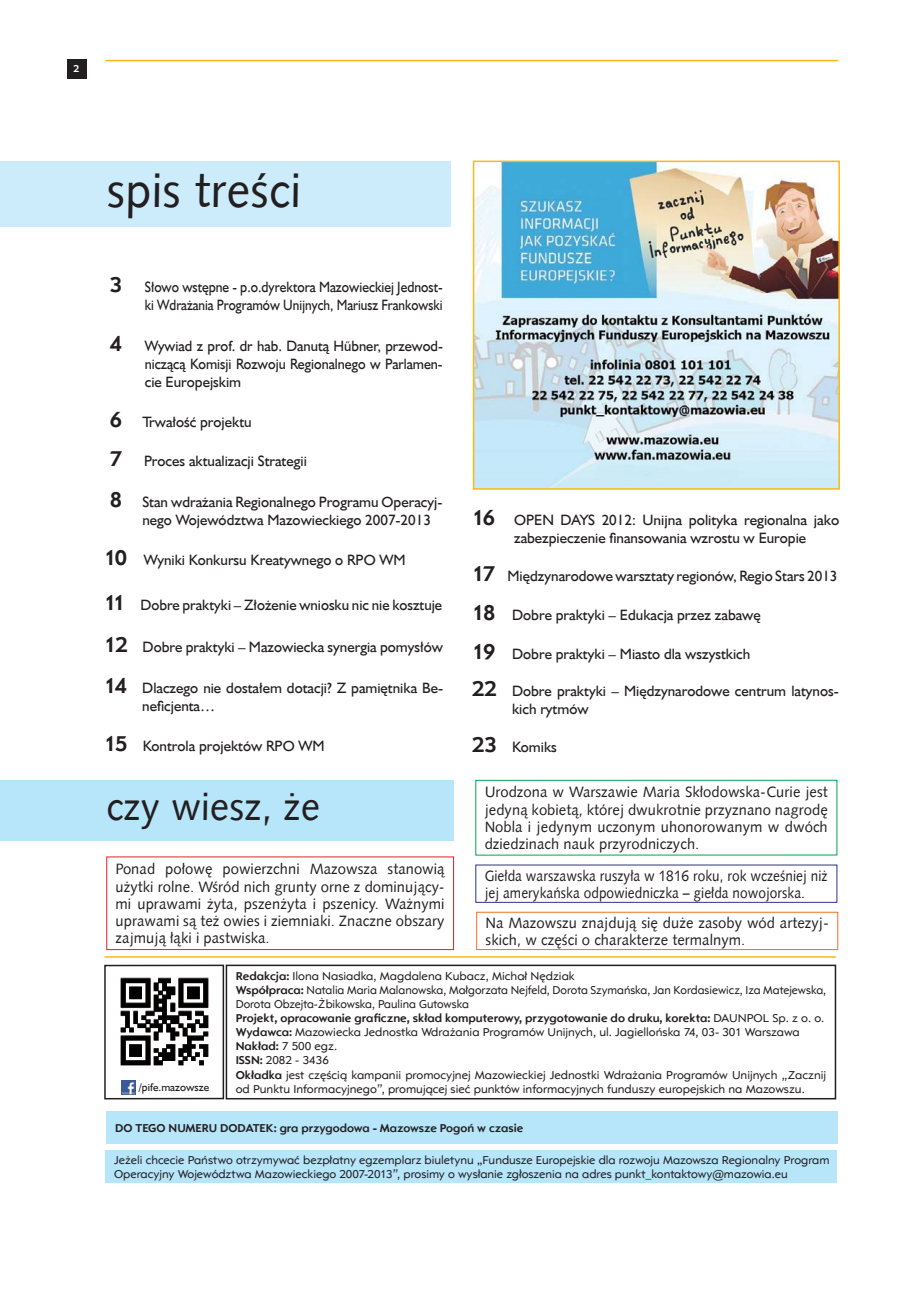
<style>
.page{position:relative;width:919px;height:1289px;background:#fff}
.page>*{position:absolute;margin:0;border:0;box-sizing:border-box;transform-origin:0 0}
.t1{font:48px "Humanst 531 EU";color:#231f20}
.t2{font:39px "Humanst 531 EU";color:#231f20}
.t3{font:700 22.5px "Opel Sans";color:#231f20}
.t4{font:15px/18px "Humanst 521 EU";color:#231f20}
.t5{font:15px/17.2px "Humanst 531 EU";color:#231f20;text-align:justify}
.t6{font:15px/17.2px "Humanst 531 EU";color:#231f20;scale:.92 1}
.t7{font:15px/18px "Humanst 521 EU";color:#231f20;scale:.91 1}
.t8{font:12px/14.2px "Opel Sans";color:#231f20}
.t9{font:700 12px "Opel Sans";color:#231f20}
.t10{font:11.25px "Humanst 521 EU";color:#231f20}
.t11{font:700 10.5px "Opel Sans";color:#fff}
.s1{font-family:"Opel Sans";font-weight:700;font-size:22.5px}
.s2{font-weight:700}
.s3{font-family:"Humanst 521 EU";font-size:13.8px}
</style>
<div class="page">
<hr style="left:105px;top:60px;width:733px;height:1px;background:#fdb813">
<div style="left:67px;top:60px;width:19px;height:19px;background:#231f20"></div>
<div style="left:0;top:161px;width:451px;height:65px;background:#ccecfc"></div>
<div style="left:0;top:780px;width:454px;height:60px;background:#b7e5fa"></div>
<div style="left:475px;top:779px;width:362px;height:76px;border:1px solid #00a650"></div>
<hr style="left:104px;top:956px;width:731px;height:1px;background:#fdb813">
<div style="left:105px;top:1149px;width:731px;height:33px;background:#b7e5fa"></div>
<img style="left:476px;top:164px;width:360px;height:322px">
<div style="left:473px;top:161px;width:366px;height:328px;border:2px solid #fdb813"></div>
<div style="left:226px;top:964px;width:610px;height:135px;border:2px solid #231f20"></div>
<div style="left:476px;top:911px;width:362px;height:38px;border:1px solid #f36f21"></div>
<div style="left:104px;top:964px;width:120px;height:135px;border:2px solid #231f20"></div>
<img style="left:120px;top:977px;width:89px;height:89px">
<img style="left:121px;top:1080px;width:14px;height:14px">
<div style="left:107px;top:1111px;width:731px;height:33px;background:#b7e5fa"></div>
<p class="t11" style="left:73px;top:62px;width:7px">2</p>
<h1 class="t1" style="left:107px;top:160px;width:196px">spis treści</h1>
<h3 class="t3" style="left:110px;top:270px;width:14px">3</h3>
<p class="t7" style="left:145px;top:277px;width:329px">Słowo wstępne - p.o.dyrektora Mazowieckiej Jednost&shy;ki Wdrażania Programów Unĳnych, Mariusz Frankowski</p>
<h3 class="t3" style="left:110px;top:329px;width:14px">4</h3>
<p class="t4" style="left:145px;top:336px;width:300px;text-align:justify">Wywiad z prof. dr hab. Danutą Hűbner, przewod&shy;niczącą Komisji Rozwoju Regionalnego w Parlamen&shy;cie Europejskim</p>
<h3 class="t3" style="left:110px;top:405px;width:14px">6</h3>
<p class="t4" style="left:143px;top:412px;width:111px">Trwałość projektu</p>
<p class="t4" style="left:110px;top:451px;width:198px"><span class="s1">7</span> Proces aktualizacji Strategii</p>
<p class="t4" style="left:142px;top:492px;width:301px;text-indent:-33px"><span class="s1">8</span> Stan wdrażania Regionalnego Programu Operacyj&shy;nego Województwa Mazowieckiego 2007-2013</p>
<p class="t4" style="left:104px;top:550px;width:303px"><span class="s1">10</span> Wyniki Konkursu Kreatywnego o RPO WM</p>
<p class="t4" style="left:104px;top:595px;width:339px"><span class="s1">11</span> Dobre praktyki – Złożenie wniosku nic nie kosztuje</p>
<p class="t4" style="left:104px;top:637px;width:340px"><span class="s1">12</span> Dobre praktyki – Mazowiecka synergia pomysłów</p>
<p class="t4" style="left:142px;top:678px;width:302px;text-indent:-38px"><span class="s1">14</span> Dlaczego nie dostałem dotacji? Z pamiętnika Be&shy;neficjenta…</p>
<p class="t4" style="left:104px;top:736px;width:222px"><span class="s1">15</span> Kontrola projektów RPO WM</p>
<h2 class="t2" style="left:106px;top:782px;width:215px">czy wiesz, że</h2>
<p class="t5" style="left:116px;top:860px;width:330px">Ponad połowę powierzchni Mazowsza stanowią użytki rolne. Wśród nich grunty orne z dominujący&shy;mi uprawami żyta, pszenżyta i pszenicy. Ważnymi uprawami są też owies i ziemniaki. Znaczne obszary zajmują łąki i pastwiska.</p>
<h3 class="t3" style="left:472px;top:504px;width:24px">16</h3>
<p class="t4" style="left:514px;top:511px;width:327px">OPEN DAYS 2012: Unĳna polityka regionalna jako zabezpieczenie finansowania wzrostu w Europie</p>
<p class="t4" style="left:472px;top:566px;width:367px"><span class="s1">17</span> Międzynarodowe warsztaty regionów, Regio Stars 2013</p>
<p class="t4" style="left:472px;top:605px;width:290px"><span class="s1">18</span> Dobre praktyki – Edukacja przez zabawę</p>
<p class="t4" style="left:472px;top:644px;width:279px"><span class="s1">19</span> Dobre praktyki – Miasto dla wszystkich</p>
<p class="t4" style="left:512px;top:682px;width:328px;text-indent:-40px"><span class="s1">22</span> Dobre praktyki – Międzynarodowe centrum latynos&shy;kich rytmów</p>
<p class="t4" style="left:472px;top:737px;width:86px"><span class="s1">23</span> Komiks</p>
<p class="t5" style="left:484px;top:783px;width:344px">Urodzona w Warszawie Maria Skłodowska-Curie jest jedyną kobietą, której dwukrotnie przyznano nagrodę Nobla i jedynym uczonym uhonorowanym w dwóch dziedzinach nauk przyrodniczych.</p>
<p class="t6" style="left:484px;top:866px;width:374px">Giełda warszawska ruszyła w 1816 roku, rok wcześniej niż jej amerykańska odpowiedniczka – giełda nowojorska.</p>
<p class="t5" style="left:485px;top:913px;width:345px">Na Mazowszu znajdują się duże zasoby wód artezyj&shy;skich, w części o charakterze termalnym.</p>
<p class="t8" style="left:236px;top:968px;width:592px"><span class="s2">Redakcja:</span> Ilona Nasiadka, Magdalena Kubacz, Michał Nędziak<br><span class="s2">Współpraca:</span> Natalia Maria Malanowska, Małgorzata Nejfeld, Dorota Szymańska, Jan Kordasiewicz, Iza Matejewska, Dorota Obzejta-Żbikowska, Paulina Gutowska<br><span class="s2">Projekt, opracowanie graficzne, skład komputerowy, przygotowanie do druku, korekta:</span> DAUNPOL Sp. z o. o.<br><span class="s2">Wydawca:</span> Mazowiecka Jednostka Wdrażania Programów Unijnych, ul. Jagiellońska 74, 03- 301 Warszawa <span class="s2">Nakład:</span> 7 500 egz.<br><span class="s2">ISSN:</span> 2082 - 3436<br><span class="s2">Okładka</span> jest częścią kampanii promocyjnej Mazowieckiej Jednostki Wdrażania Programów Unijnych „Zacznij od Punktu Informacyjnego”, promującej sieć punktów informacyjnych funduszy europejskich na Mazowszu.</p>
<p class="t10" style="left:139px;top:1080px;width:72px">/pife.mazowsze</p>
<p class="t9" style="left:115px;top:1120px;width:409px">DO TEGO NUMERU DODATEK: gra przygodowa - Mazowsze Pogoń w czasie</p>
<p class="t8" style="left:114px;top:1152px;width:717px">Jeżeli chcecie Państwo otrzymywać bezpłatny egzemplarz biuletynu <span class="s3">„</span>Fundusze Europejskie dla rozwoju Mazowsza Regionalny Program<br>Operacyjny Województwa Mazowieckiego 2007-2013”, prosimy o wysłanie zgłoszenia na adres punkt_kontaktowy@mazowia.eu</p>
</div>
